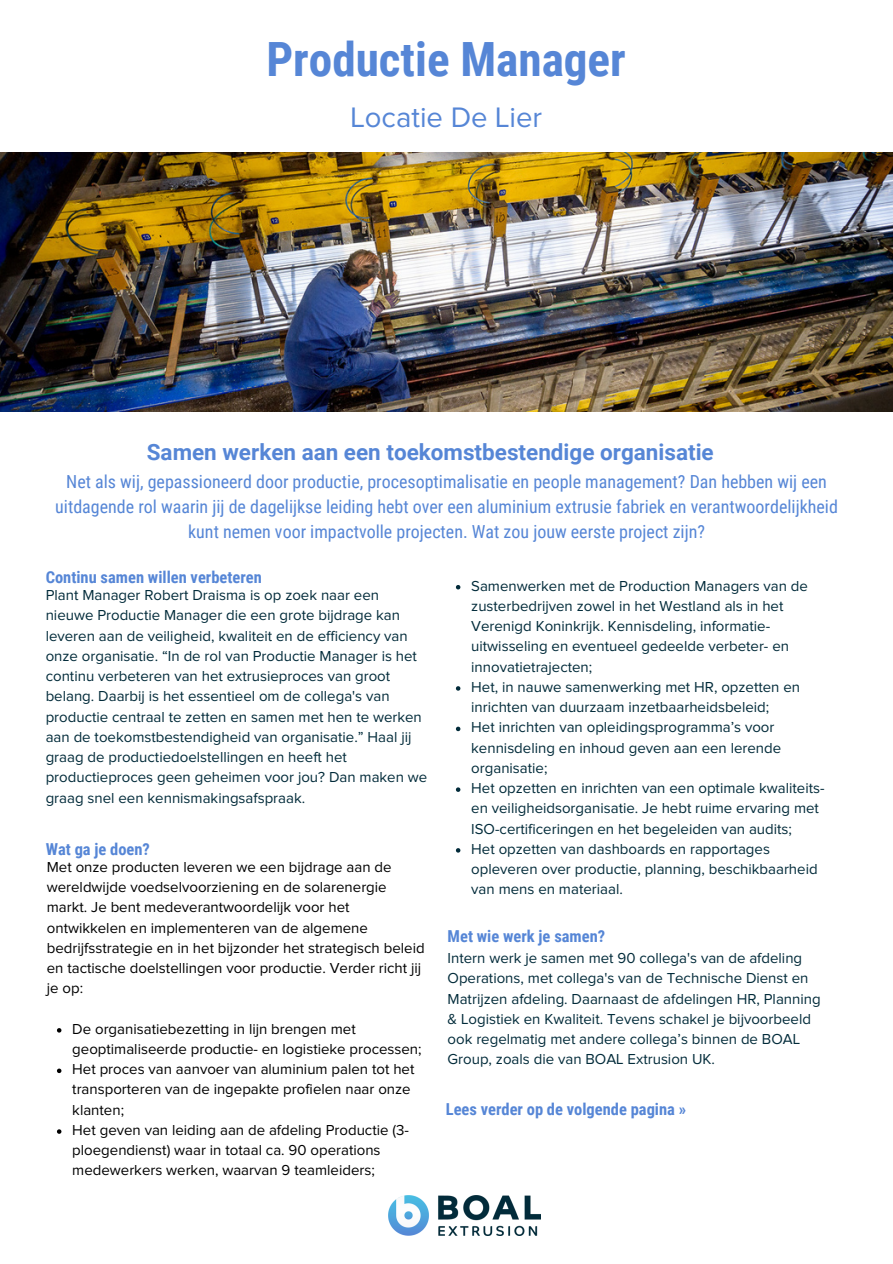
<style>
.page{position:relative;width:893px;height:1264px;background:#fff}
.page>*{position:absolute;margin:0;border:0;box-sizing:border-box;transform-origin:0 0}
.t1{font:700 47.25px "Roboto Condensed";color:#5686d6}
.t2{font:29.25px "Proxima Nova";color:#5686d6}
.t3{font:700 22.5px "Roboto";color:#5686d6}
.t4{font:18px/24.8px "Roboto Condensed";color:#5686d6;text-align:center}
.t5{font:700 16.5px "Roboto Condensed";color:#5686d6}
.t6{font:15px/20.2px "Proxima Nova";color:#022b3a}
.t7{font:15px/20.2px "Proxima Nova";color:#000}
</style>
<div class="page">
<img style="left:1px;top:153px;width:891px;height:258px">
<svg style="left:456px;top:585px;width:4px;height:4px"></svg>
<svg style="left:456px;top:686px;width:4px;height:4px"></svg>
<svg style="left:456px;top:726px;width:4px;height:5px"></svg>
<svg style="left:456px;top:787px;width:4px;height:5px"></svg>
<svg style="left:456px;top:848px;width:4px;height:4px"></svg>
<svg style="left:57px;top:1028px;width:4px;height:4px"></svg>
<svg style="left:57px;top:1068px;width:4px;height:5px"></svg>
<svg style="left:57px;top:1129px;width:4px;height:4px"></svg>
<img style="left:389px;top:1195px;width:151px;height:40px">
<p class="t1" style="left:266px;top:32px;width:361px">Productie Manager</p>
<p class="t2" style="left:350px;top:103px;width:193px">Locatie De Lier</p>
<p class="t3" style="left:147px;top:439px;width:568px">Samen werken aan een toekomstbestendige organisatie</p>
<p class="t4" style="left:55px;top:470px;width:784px">Net als wij, gepassioneerd door productie, procesoptimalisatie en people management? Dan hebben wij een uitdagende rol waarin jij de dagelijkse leiding hebt over een aluminium extrusie fabriek en verantwoordelijkheid kunt nemen voor impactvolle projecten. Wat zou jouw eerste project zijn?</p>
<p class="t5" style="left:46px;top:568px;width:218px">Continu samen willen verbeteren</p>
<p class="t6" style="left:46px;top:585px;width:383px">Plant Manager Robert Draisma is op zoek naar een nieuwe Productie Manager die een grote bijdrage kan leveren aan de veiligheid, kwaliteit en de efficiency van onze organisatie. “In de rol van Productie Manager is het continu verbeteren van het extrusieproces van groot belang. Daarbij is het essentieel om de collega's van productie centraal te zetten en samen met hen te werken aan de toekomstbestendigheid van organisatie.” Haal jij graag de productiedoelstellingen en heeft het productieproces geen geheimen voor jou? Dan maken we graag snel een kennismakingsafspraak.</p>
<p class="t5" style="left:46px;top:839px;width:106px">Wat ga je doen?</p>
<p class="t7" style="left:47px;top:857px;width:379px">Met onze producten leveren we een bijdrage aan de wereldwijde voedselvoorziening en de solarenergie markt. Je bent medeverantwoordelijk voor het ontwikkelen en implementeren van de algemene bedrijfsstrategie en in het bijzonder het strategisch beleid en tactische doelstellingen voor productie. Verder richt jij je op:</p>
<p class="t7" style="left:72px;top:1019px;width:351px">De organisatiebezetting in lijn brengen met geoptimaliseerde productie- en logistieke processen;</p>
<p class="t7" style="left:72px;top:1059px;width:343px">Het proces van aanvoer van aluminium palen tot het transporteren van de ingepakte profielen naar onze klanten;</p>
<p class="t7" style="left:72px;top:1120px;width:338px">Het geven van leiding aan de afdeling Productie (3- ploegendienst) waar in totaal ca. 90 operations medewerkers werken, waarvan 9 teamleiders;</p>
<p class="t6" style="left:471px;top:576px;width:338px">Samenwerken met de Production Managers van de zusterbedrijven zowel in het Westland als in het Verenigd Koninkrijk. Kennisdeling, informatie&shy;uitwisseling en eventueel gedeelde verbeter- en innovatietrajecten;</p>
<p class="t6" style="left:471px;top:677px;width:330px">Het, in nauwe samenwerking met HR, opzetten en inrichten van duurzaam inzetbaarheidsbeleid;</p>
<p class="t6" style="left:471px;top:717px;width:311px">Het inrichten van opleidingsprogramma’s voor kennisdeling en inhoud geven aan een lerende organisatie;</p>
<p class="t6" style="left:471px;top:778px;width:355px">Het opzetten en inrichten van een optimale kwaliteits&shy;en veiligheidsorganisatie. Je hebt ruime ervaring met<br>ISO-certificeringen en het begeleiden van audits;</p>
<p class="t6" style="left:471px;top:839px;width:348px">Het opzetten van dashboards en rapportages opleveren over productie, planning, beschikbaarheid van mens en materiaal.</p>
<p class="t5" style="left:447px;top:926px;width:159px">Met wie werk je samen?</p>
<p class="t6" style="left:447px;top:948px;width:374px">Intern werk je samen met 90 collega's van de afdeling Operations, met collega's van de Technische Dienst en Matrijzen afdeling. Daarnaast de afdelingen HR, Planning &amp; Logistiek en Kwaliteit. Tevens schakel je bijvoorbeeld ook regelmatig met andere collega’s binnen de BOAL Group, zoals die van BOAL Extrusion UK.</p>
<p class="t5" style="left:446px;top:1099px;width:242px">Lees verder op de volgende pagina »</p>
</div>
